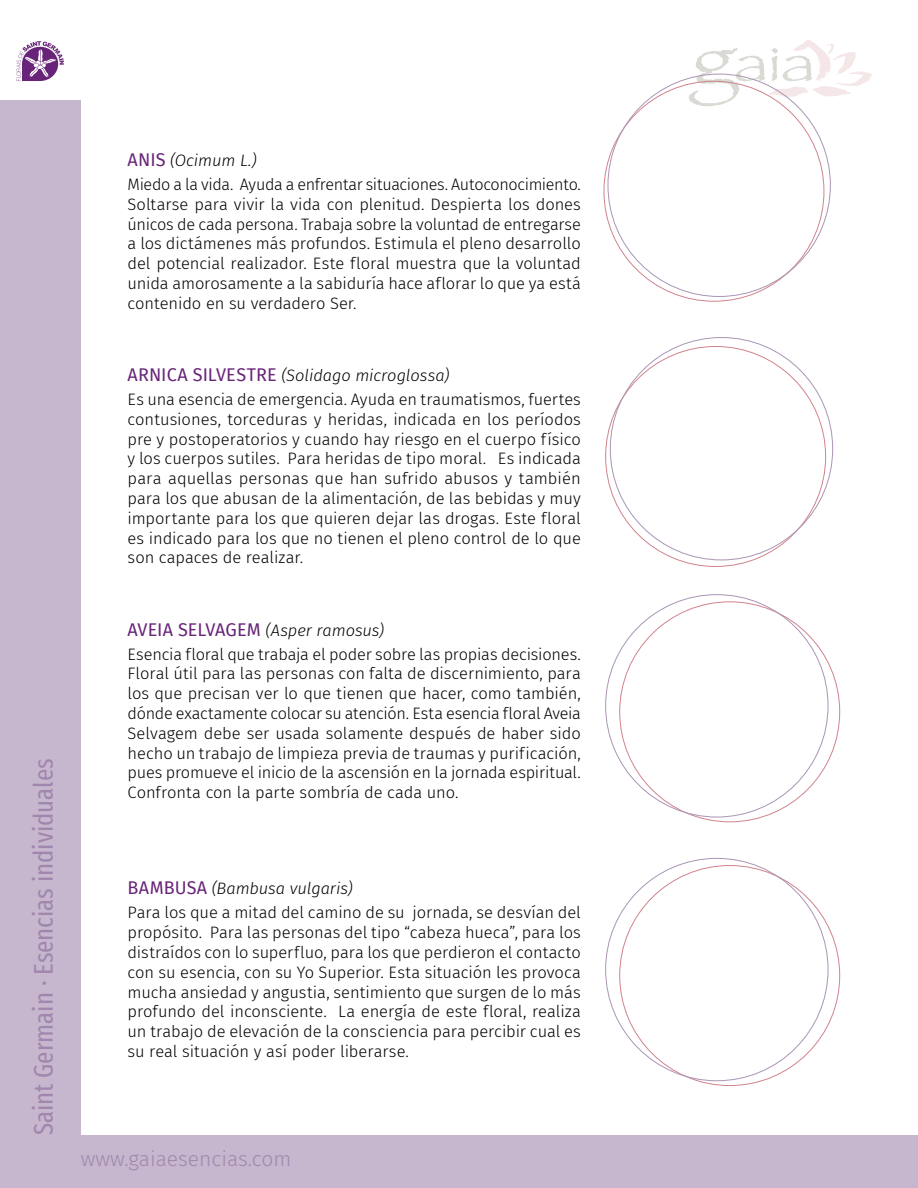
<style>
.page{position:relative;width:918px;height:1188px;background:#fff}
.page>*{position:absolute;margin:0;border:0;box-sizing:border-box;transform-origin:0 0}
.t1{font:27px "Fira Sans Compressed";color:#a187ae}
.t2{font:300 21px "Fira Sans";color:#a187ae}
.t3{font:300 16.5px/19.8px "Fira Sans";letter-spacing:-.005em;color:#000}
.s1{font-weight:400;font-size:18px;color:#682478}
.s2{font-style:italic}
</style>
<div class="page">
<svg style="left:17px;top:41px;width:47px;height:40px"></svg>
<div style="left:0;top:100px;width:81px;height:1088px;background:#c7b7ce"></div>
<div style="left:0;top:1135px;width:918px;height:53px;background:#c7b7ce"></div>
<svg style="left:689px;top:39px;width:183px;height:67px"></svg>
<h1 class="t1" style="left:23px;top:1135px;width:379px;rotate:-90deg">Saint Germain · Esencias individuales</h1>
<p class="t3" style="left:128px;top:148px;width:455px;line-height:24px"><span class="s1">ANIS</span> <span class="s2">(Ocimum L.)<br></span>Miedo a la vida. Ayuda a enfrentar situaciones. Autoconocimiento.</p>
<p class="t3" style="left:128px;top:194px;width:455px;text-align:justify">Soltarse para vivir la vida con plenitud. Despierta los dones únicos de cada persona. Trabaja sobre la voluntad de entregarse a los dictámenes más profundos. Estimula el pleno desarrollo del potencial realizador. Este floral muestra que la voluntad unida amorosamente a la sabiduría hace aflorar lo que ya está contenido en su verdadero Ser.</p>
<p class="t3" style="left:128px;top:363px;width:455px;line-height:24px"><span class="s1">ARNICA SILVESTRE</span> <span class="s2">(Solidago microglossa)<br></span>Es una esencia de emergencia. Ayuda en traumatismos, fuertes</p>
<p class="t3" style="left:128px;top:409px;width:455px;text-align:justify">contusiones, torceduras y heridas, indicada en los períodos pre y postoperatorios y cuando hay riesgo en el cuerpo físico y los cuerpos sutiles. Para heridas de tipo moral. Es indicada para aquellas personas que han sufrido abusos y también para los que abusan de la alimentación, de las bebidas y muy importante para los que quieren dejar las drogas. Este floral es indicado para los que no tienen el pleno control de lo que son capaces de realizar.</p>
<p class="t3" style="left:128px;top:618px;width:455px;line-height:24px"><span class="s1">AVEIA SELVAGEM</span> <span class="s2">(Asper ramosus)<br></span>Esencia floral que trabaja el poder sobre las propias decisiones.</p>
<p class="t3" style="left:128px;top:664px;width:455px;text-align:justify">Floral útil para las personas con falta de discernimiento, para los que precisan ver lo que tienen que hacer, como también, dónde exactamente colocar su atención. Esta esencia floral Aveia Selvagem debe ser usada solamente después de haber sido hecho un trabajo de limpieza previa de traumas y purificación, pues promueve el inicio de la ascensión en la jornada espiritual.<br>Confronta con la parte sombría de cada uno.</p>
<p class="t3" style="left:128px;top:877px;width:455px;line-height:24px"><span class="s1">BAMBUSA</span> <span class="s2">(Bambusa vulgaris)<br></span>Para los que a mitad del camino de su jornada, se desvían del</p>
<p class="t3" style="left:128px;top:923px;width:455px;text-align:justify">propósito. Para las personas del tipo “cabeza hueca”, para los distraídos con lo superfluo, para los que perdieron el contacto con su esencia, con su Yo Superior. Esta situación les provoca mucha ansiedad y angustia, sentimiento que surgen de lo más profundo del inconsciente. La energía de este floral, realiza un trabajo de elevación de la consciencia para percibir cual es su real situación y así poder liberarse.</p>
<p class="t2" style="left:81px;top:1144px;width:212px">www.gaiaesencias.com</p>
</div>
